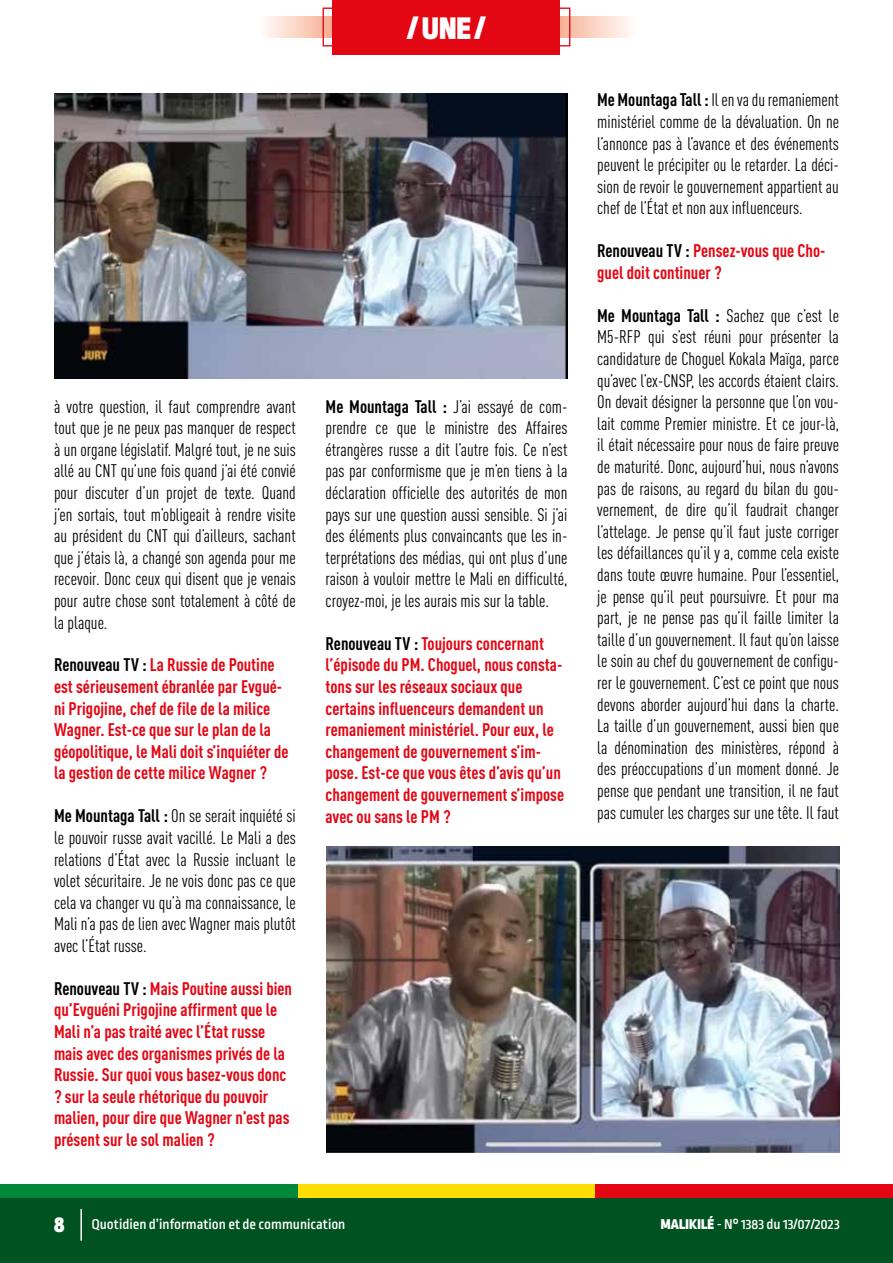
<style>
.page{position:relative;width:893px;height:1263px;background:#fff}
.page>*{position:absolute;margin:0;border:0;box-sizing:border-box;transform-origin:0 0}
.t1{font:900 33px "Ropa Sans Pro";color:#fff}
.t2{font:condensed 18px/21.6px "DIN Pro";color:#000;text-align:justify}
.t3{font:700 condensed 18px/21.6px "DIN Pro";color:#e30613}
.t4{font:500 15px "Ropa Sans Pro";color:#fff}
.s1{color:#000}
.s2{font-weight:700}
.s3{font-weight:900;font-size:24px}
.s4{font-weight:900}
</style>
<div class="page">
<div style="left:0;top:1184px;width:298px;height:17px;background:#008739"></div>
<div style="left:298px;top:1184px;width:297px;height:17px;background:#fd0"></div>
<div style="left:595px;top:1184px;width:298px;height:17px;background:#e30613"></div>
<div style="left:0;top:1198px;width:893px;height:65px;background:#005321"></div>
<hr style="left:80px;top:1209px;width:2px;height:32px;background:#fff">
<svg style="left:266px;top:16px;width:364px;height:22px;background:#fad2c3"></svg>
<div style="left:333px;top:0;width:227px;height:54px;background:#e30613"></div>
<div style="left:323px;top:8px;width:247px;height:38px;border:1px solid #e30613"></div>
<img style="left:54px;top:94px;width:513px;height:284px">
<img style="left:326px;top:846px;width:514px;height:306px">
<p class="t2" style="left:54px;top:394px;width:243px">à votre question, il faut comprendre avant tout que je ne peux pas manquer de respect à un organe législatif. Malgré tout, je ne suis allé au CNT qu’une fois quand j’ai été convié pour discuter d’un projet de texte. Quand j’en sortais, tout m’obligeait à rendre visite au président du CNT qui d’ailleurs, sachant que j’étais là, a changé son agenda pour me recevoir. Donc ceux qui disent que je venais pour autre chose sont totalement à côté de la plaque.</p>
<p class="t3" style="left:54px;top:653px;width:236px"><span class="s1">Renouveau TV :</span> La Russie de Poutine est sérieusement ébranlée par Evgué&shy;ni Prigojine, chef de file de la milice Wagner. Est-ce que sur le plan de la géopolitique, le Mali doit s’inquiéter de la gestion de cette milice Wagner ?</p>
<p class="t2" style="left:54px;top:804px;width:243px"><span class="s2">Me Mountaga Tall :</span> On se serait inquiété si le pouvoir russe avait vacillé. Le Mali a des relations d’État avec la Russie incluant le volet sécuritaire. Je ne vois donc pas ce que cela va changer vu qu’à ma connaissance, le Mali n’a pas de lien avec Wagner mais plutôt avec l’État russe.</p>
<p class="t3" style="left:54px;top:976px;width:240px"><span class="s1">Renouveau TV :</span> Mais Poutine aussi bien qu’Evguéni Prigojine affirment que le Mali n’a pas traité avec l’État russe mais avec des organismes privés de la Russie. Sur quoi vous basez-vous donc ? sur la seule rhétorique du pouvoir malien, pour dire que Wagner n’est pas présent sur le sol malien ?</p>
<h1 class="t1" style="left:407px;top:9px;width:80px">/ UNE /</h1>
<p class="t2" style="left:326px;top:394px;width:243px"><span class="s2">Me Mountaga Tall :</span> J’ai essayé de com&shy;prendre ce que le ministre des Affaires étrangères russe a dit l’autre fois. Ce n’est pas par conformisme que je m’en tiens à la déclaration officielle des autorités de mon pays sur une question aussi sensible. Si j’ai des éléments plus convaincants que les in&shy;terprétations des médias, qui ont plus d’une raison à vouloir mettre le Mali en difficulté, croyez-moi, je les aurais mis sur la table.</p>
<p class="t3" style="left:326px;top:631px;width:240px"><span class="s1">Renouveau TV :</span> Toujours concernant l’épisode du PM. Choguel, nous consta&shy;tons sur les réseaux sociaux que certains influenceurs demandent un remaniement ministériel. Pour eux, le changement de gouvernement s’im&shy;pose. Est-ce que vous êtes d’avis qu’un changement de gouvernement s’impose avec ou sans le PM ?</p>
<p class="t2" style="left:597px;top:88px;width:243px"><span class="s2">Me Mountaga Tall :</span> Il en va du remaniement ministériel comme de la dévaluation. On ne l’annonce pas à l’avance et des événements peuvent le précipiter ou le retarder. La déci&shy;sion de revoir le gouvernement appartient au chef de l’État et non aux influenceurs.</p>
<p class="t3" style="left:597px;top:238px;width:230px"><span class="s1">Renouveau TV :</span> Pensez-vous que Cho&shy;guel doit continuer ?</p>
<p class="t2" style="left:597px;top:303px;width:243px"><span class="s2">Me Mountaga Tall :</span> Sachez que c’est le M5-RFP qui s’est réuni pour présenter la candidature de Choguel Kokala Maïga, parce qu’avec l’ex-CNSP, les accords étaient clairs.<br>On devait désigner la personne que l’on vou&shy;lait comme Premier ministre. Et ce jour-là, il était nécessaire pour nous de faire preuve de maturité. Donc, aujourd’hui, nous n’avons pas de raisons, au regard du bilan du gou&shy;vernement, de dire qu’il faudrait changer l’attelage. Je pense qu’il faut juste corriger les défaillances qu’il y a, comme cela existe dans toute œuvre humaine. Pour l’essentiel, je pense qu’il peut poursuivre. Et pour ma part, je ne pense pas qu’il faille limiter la taille d’un gouvernement. Il faut qu’on laisse le soin au chef du gouvernement de configu&shy;rer le gouvernement. C’est ce point que nous devons aborder aujourd’hui dans la charte.<br>La taille d’un gouvernement, aussi bien que la dénomination des ministères, répond à des préoccupations d’un moment donné. Je pense que pendant une transition, il ne faut pas cumuler les charges sur une tête. Il faut</p>
<p class="t4" style="left:54px;top:1216px;width:293px"><span class="s3">8</span> Quotidien d’information et de communication</p>
<p class="t4" style="left:661px;top:1216px;width:180px"><span class="s4">MALIKILÉ</span> - N° 1383 du 13/07/2023</p>
</div>
